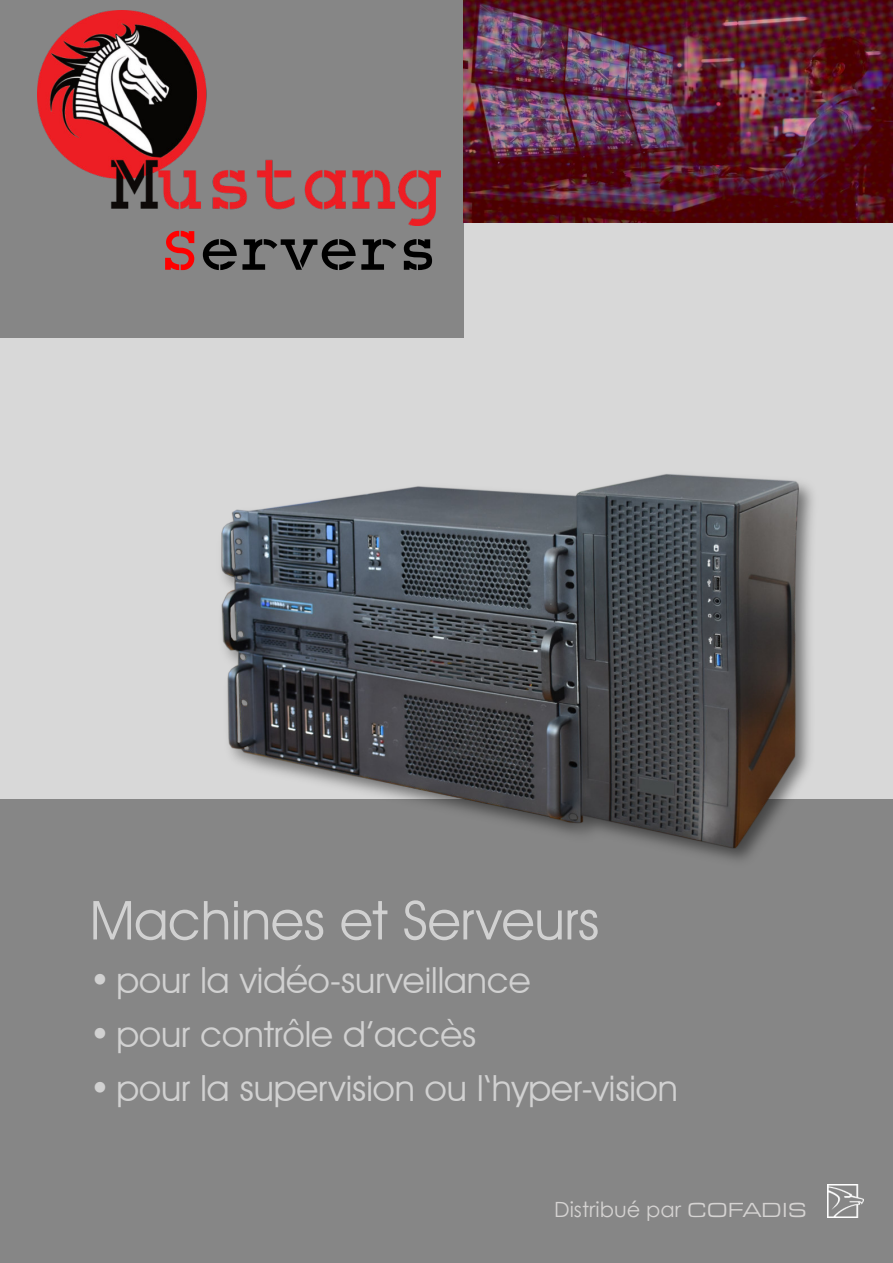
<style>
.page{position:relative;width:893px;height:1263px;background:#d8d8d8}
.page>*{position:absolute;margin:0;border:0;box-sizing:border-box;transform-origin:0 0}
.t1{font:64.2px "Combat Ready BTN";color:#000}
.t2{font:54px "Avant Garde IT Cby BT";color:#d1d1d1}
.t3{font:36px "Avant Garde IT Cby BT";color:#d1d1d1}
.t4{font:21px "Century Gothic";color:#d5d3d2}
.s1{color:#f00}
.s2{font-family:"Eurostile Extended Roman DTC"}
</style>
<div class="page">
<div style="left:0;top:0;width:464px;height:337px;background:#868686"></div>
<div style="left:0;top:800px;width:893px;height:463px;background:#868686"></div>
<img style="left:37px;top:11px;width:403px;height:214px">
<img style="left:221px;top:474px;width:578px;height:375px">
<img style="left:464px;top:0;width:429px;height:223px">
<img style="left:828px;top:1184px;width:36px;height:33px">
<h1 class="t1" style="left:160px;top:217px;width:279px"><span class="s1">S</span>ervers</h1>
<h2 class="t2" style="left:90px;top:898px;width:511px">Machines et Serveurs</h2>
<p class="t3" style="left:90px;top:966px;width:443px">• pour la vidéo-surveillance</p>
<p class="t3" style="left:90px;top:1020px;width:388px">• pour contrôle d’accès</p>
<p class="t3" style="left:90px;top:1074px;width:590px">• pour la supervision ou l‘hyper-vision</p>
<p class="t4" style="left:554px;top:1201px;width:254px">Distribué par <span class="s2">COFADIS</span></p>
</div>
